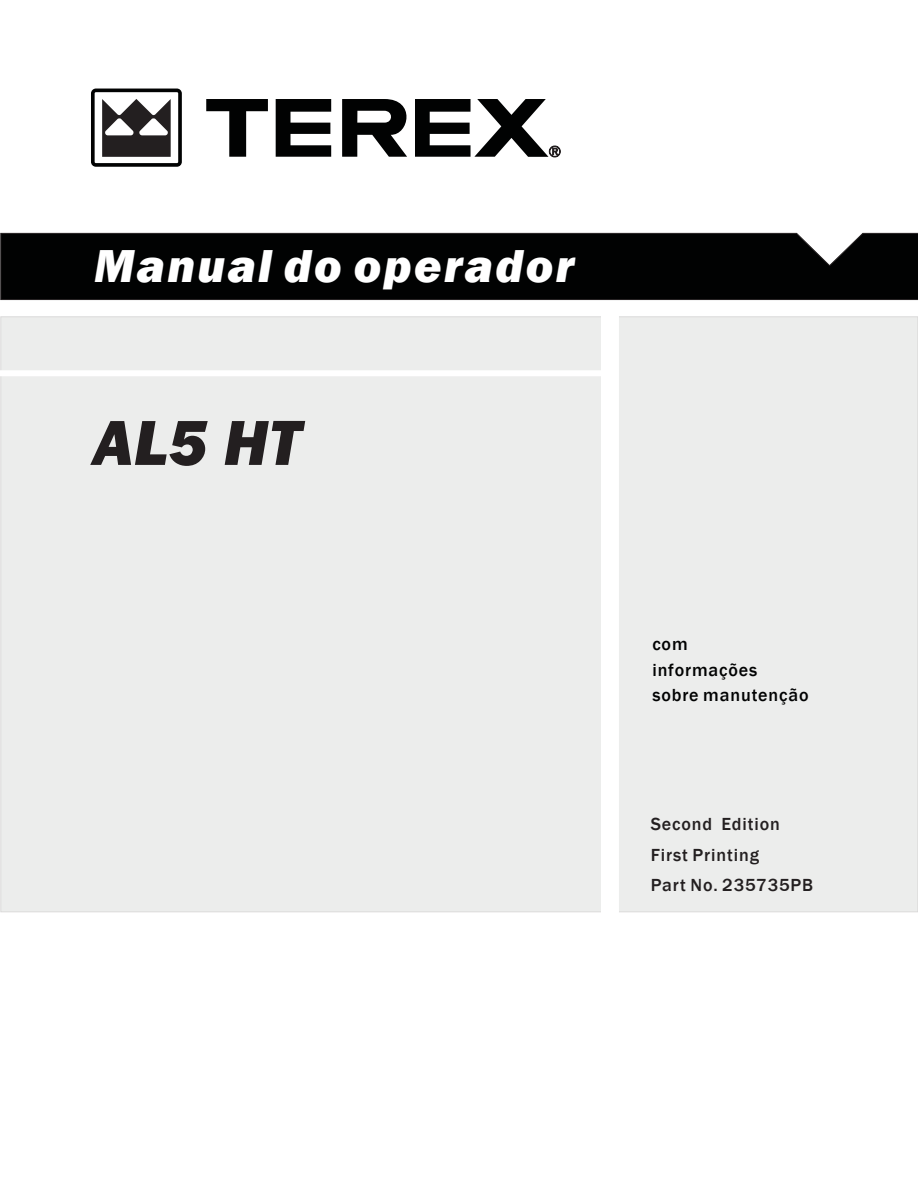
<style>
.page{position:relative;width:918px;height:1188px;background:#fff}
.page>*{position:absolute;margin:0;border:0;box-sizing:border-box;transform-origin:0 0}
.t1{font:italic 800 65.85px "Franklin Gothic";color:#231f20}
.t2{font:italic 800 47.55px "Franklin Gothic";letter-spacing:.05em;color:#fff}
.t3{font:500 18px/30.6px "Franklin Gothic";letter-spacing:.05em;color:#231f20}
.t4{font:500 18px/25.5px "Franklin Gothic";letter-spacing:.05em;color:#010202}
</style>
<div class="page">
<div style="left:0;top:233px;width:918px;height:67px;background:#010202"></div>
<div style="left:0;top:316px;width:918px;height:597px;background:#ecedec"></div>
<div style="left:601px;top:311px;width:18px;height:701px;background:#fff"></div>
<div style="left:0;top:370px;width:608px;height:6px;background:#fff"></div>
<svg style="left:91px;top:89px;width:91px;height:78px"></svg>
<svg style="left:206px;top:99px;width:62px;height:58px"></svg>
<svg style="left:276px;top:99px;width:55px;height:58px"></svg>
<svg style="left:342px;top:99px;width:219px;height:58px"></svg>
<h2 class="t2" style="left:94px;top:249px;width:482px">Manual do operador</h2>
<h1 class="t1" style="left:92px;top:419px;width:210px">AL5 HT</h1>
<p class="t4" style="left:652px;top:633px;width:158px">com<br>informações<br>sobre manutenção</p>
<p class="t3" style="left:651px;top:810px;width:164px">Second Edition<br>First Printing<br>Part No. 235735PB</p>
</div>
